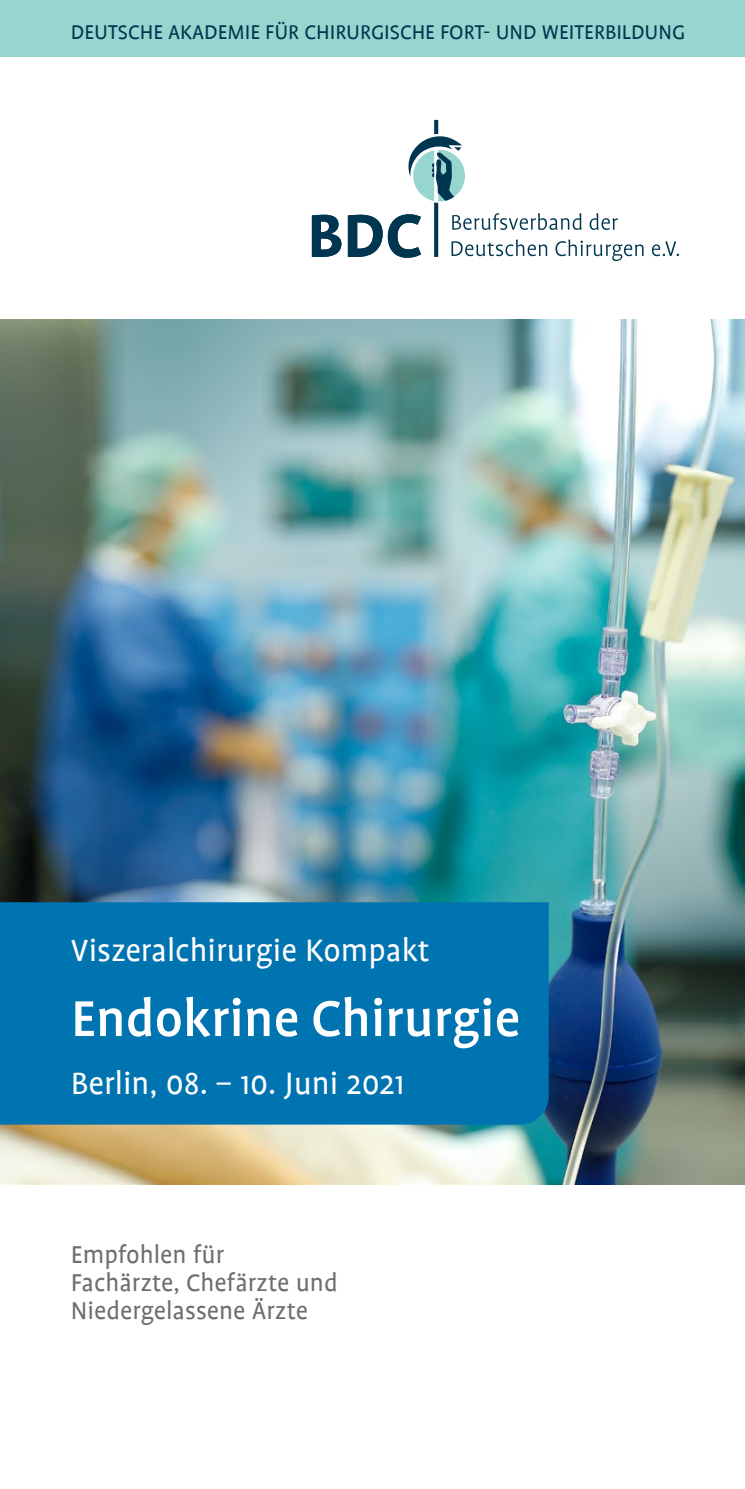
<style>
.page{position:relative;width:745px;height:1489px;background:#fff}
.page>*{position:absolute;margin:0;border:0;box-sizing:border-box;transform-origin:0 0}
.t1{font:500 57.5px "Profile";color:#fff}
.t2{font:35px "Profile";color:#fff}
.t3{font:27.5px/28.2px "Profile";color:#6f6e6c}
.t4{font:22.5px "Profile";color:#003650}
</style>
<div class="page">
<img style="left:0;top:319px;width:744px;height:864px">
<svg style="left:312px;top:215px;width:29px;height:42px"></svg>
<svg style="left:651px;top:241px;width:27px;height:15px"></svg>
<svg style="left:347px;top:120px;width:296px;height:141px"></svg>
<div style="left:0;top:0;width:744px;height:57px;background:#96d6ce"></div>
<div style="left:0;top:902px;width:548px;height:222px;background:#0073b1"></div>
<p class="t4" style="left:71px;top:21px;width:615px">DEUTSCHE AKADEMIE FÜR CHIRURGISCHE FORT- UND WEITERBILDUNG</p>
<p class="t2" style="left:71px;top:932px;width:360px">Viszeralchirurgie Kompakt</p>
<h1 class="t1" style="left:71px;top:988px;width:450px">Endokrine Chirurgie</h1>
<p class="t2" style="left:71px;top:1064px;width:335px">Berlin, 08. – 10. Juni 2021</p>
<p class="t3" style="left:71px;top:1240px;width:268px">Empfohlen für<br>Fachärzte, Chefärzte und<br>Niedergelassene Ärzte</p>
</div>
